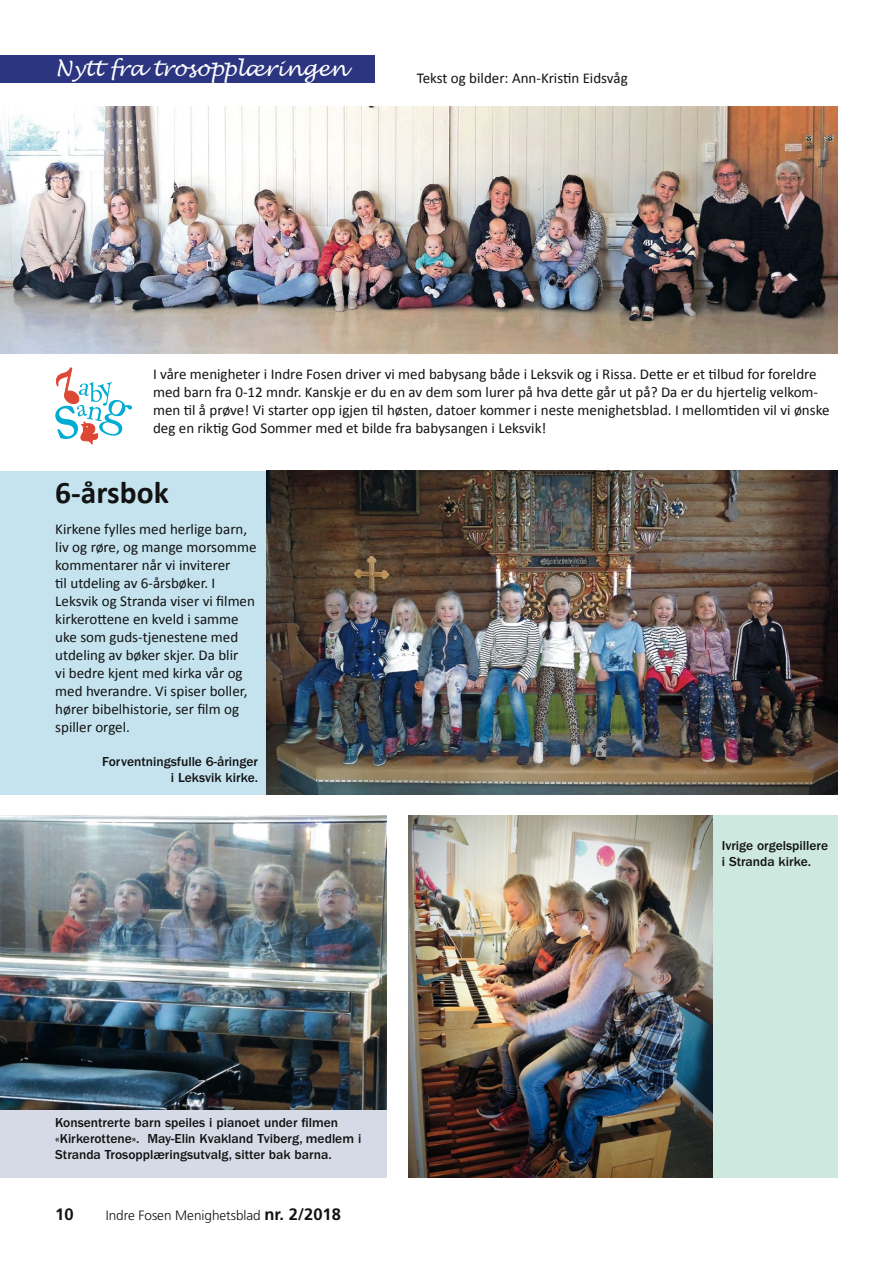
<style>
.page{position:relative;width:893px;height:1263px;background:#fff}
.page>*{position:absolute;margin:0;border:0;box-sizing:border-box;transform-origin:0 0}
.t1{font:700 31.5px "Calibri";color:#121212}
.t2{font:italic 21px "Lucida Handwriting";color:#fff}
.t3{font:700 16.5px "Frutiger";color:#121212}
.t4{font:15px/18px "Calibri";color:#121212}
.t5{font:500 13.5px/16.2px "Franklin Gothic";color:#121212}
.t6{font:300 13.5px "Frutiger";color:#121212}
.s1{font-weight:700;font-size:16.5px}
</style>
<div class="page">
<div style="left:0;top:471px;width:267px;height:323px;background:#c4e3ef"></div>
<img style="left:0;top:106px;width:838px;height:247px">
<img style="left:0;top:815px;width:387px;height:295px">
<img style="left:267px;top:471px;width:571px;height:323px">
<img style="left:408px;top:815px;width:305px;height:363px">
<div style="left:0;top:55px;width:374px;height:28px;background:#2c3580"></div>
<svg style="left:55px;top:368px;width:77px;height:76px"></svg>
<div style="left:0;top:1110px;width:387px;height:68px;background:#d6dae6"></div>
<div style="left:713px;top:815px;width:125px;height:363px;background:#cce8df"></div>
<h2 class="t2" style="left:55px;top:56px;width:293px">Nytt fra trosopplæringen</h2>
<p class="t4" style="left:417px;top:69px;width:213px">Tekst og bilder: Ann-Kristin Eidsvåg</p>
<p class="t4" style="left:153px;top:365px;width:678px">I våre menigheter i Indre Fosen driver vi med babysang både i Leksvik og i Rissa. Dette er et tilbud for foreldre med barn fra 0-12 mndr. Kanskje er du en av dem som lurer på hva dette går ut på? Da er du hjertelig velkom&shy;men til å prøve! Vi starter opp igjen til høsten, datoer kommer i neste menighetsblad. I mellomtiden vil vi ønske deg en riktig God Sommer med et bilde fra babysangen i Leksvik!</p>
<h1 class="t1" style="left:55px;top:472px;width:115px">6-årsbok</h1>
<p class="t4" style="left:55px;top:520px;width:203px">Kirkene fylles med herlige barn, liv og røre, og mange morsomme kommentarer når vi inviterer<br>til utdeling av 6-årsbøker. I<br>Leksvik og Stranda viser vi filmen kirkerottene en kveld i samme uke som guds-tjenestene med utdeling av bøker skjer. Da blir<br>vi bedre kjent med kirka vår og med hverandre. Vi spiser boller, hører bibelhistorie, ser film og spiller orgel.</p>
<p class="t5" style="left:102px;top:754px;width:157px;text-align:right">Forventningsfulle 6-åringer i Leksvik kirke.</p>
<p class="t5" style="left:55px;top:1114px;width:308px">Konsentrerte barn speiles i pianoet under filmen «Kirkerottene». May-Elin Kvakland Tviberg, medlem i<br>Stranda Trosopplæringsutvalg, sitter bak barna.</p>
<p class="t3" style="left:55px;top:1205px;width:20px">10</p>
<p class="t6" style="left:106px;top:1208px;width:237px">Indre Fosen Menighetsblad <span class="s1">nr. 2/2018</span></p>
<p class="t5" style="left:722px;top:838px;width:108px">Ivrige orgelspillere i Stranda kirke.</p>
</div>
